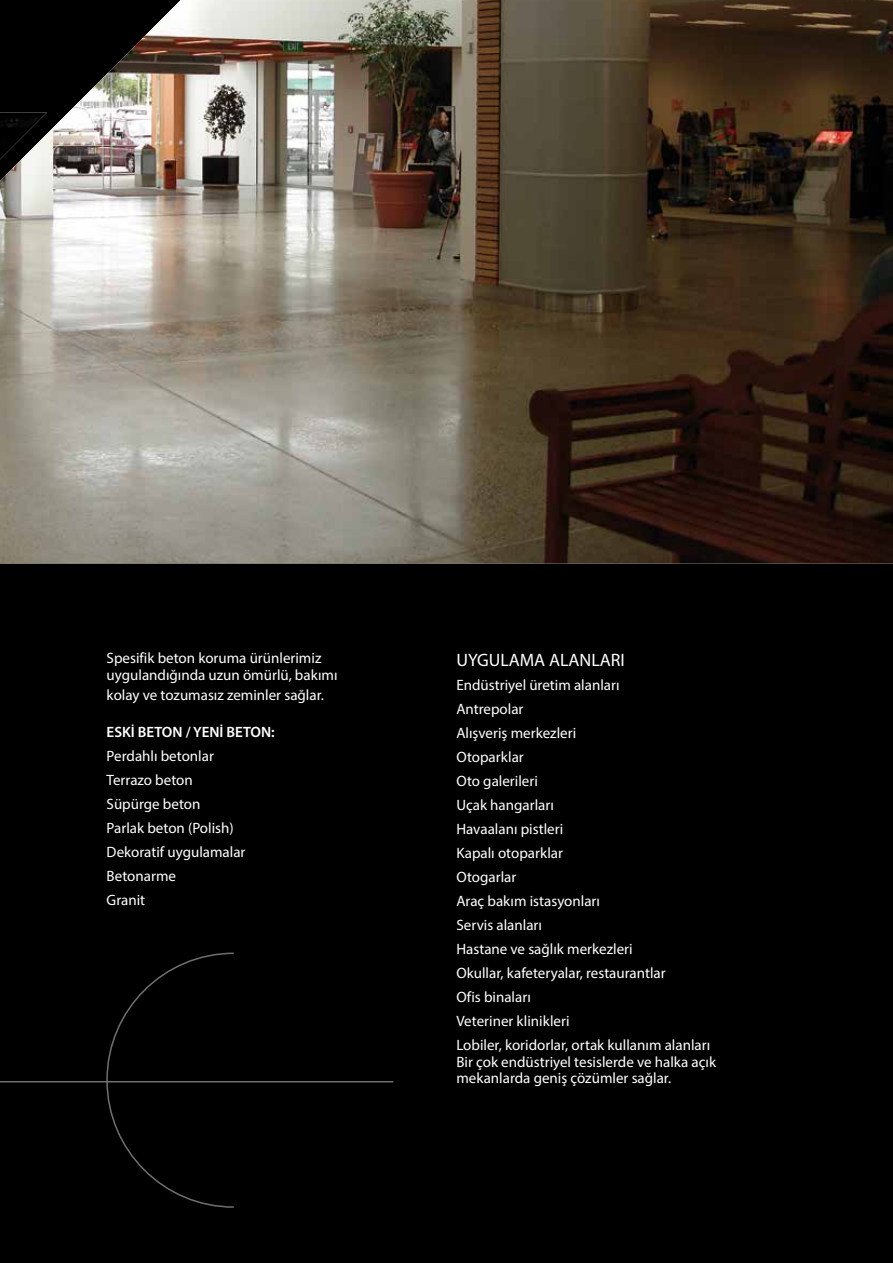
<style>
.page{position:relative;width:893px;height:1263px;background:#000}
.page>*{position:absolute;margin:0;border:0;box-sizing:border-box;transform-origin:0 0}
.t1{font:18px "Myriad Pro";color:#fff}
.t2{font:15px/24px "Myriad Pro";color:#fff}
.t3{font:600 15px "Myriad Pro";color:#fff}
</style>
<div class="page">
<img style="left:0;top:0;width:893px;height:563px">
<hr style="left:0;top:1081px;width:393px;height:1px;background:#707172">
<svg style="left:106px;top:952px;width:129px;height:256px"></svg>
<p class="t2" style="left:107px;top:649px;width:232px;line-height:17px">Spesifik beton koruma ürünlerimiz uygulandığında uzun ömürlü, bakımı</p>
<p class="t2" style="left:107px;top:683px;width:219px">kolay ve tozumasız zeminler sağlar.</p>
<p class="t3" style="left:107px;top:722px;width:170px">ESKİ BETON / YENİ BETON:</p>
<p class="t2" style="left:107px;top:744px;width:140px">Perdahlı betonlar<br>Terrazo beton<br>Süpürge beton<br>Parlak beton (Polish)<br>Dekoratif uygulamalar<br>Betonarme<br>Granit</p>
<p class="t1" style="left:456px;top:648px;width:170px">UYGULAMA ALANLARI</p>
<p class="t2" style="left:456px;top:672px;width:255px">Endüstriyel üretim alanları<br>Antrepolar<br>Alışveriş merkezleri<br>Otoparklar<br>Oto galerileri<br>Uçak hangarları<br>Havaalanı pistleri<br>Kapalı otoparklar<br>Otogarlar<br>Araç bakım istasyonları<br>Servis alanları<br>Hastane ve sağlık merkezleri<br>Okullar, kafeteryalar, restaurantlar<br>Ofis binaları<br>Veteriner klinikleri<br>Lobiler, koridorlar, ortak kullanım alanları</p>
<p class="t2" style="left:456px;top:1053px;width:261px;line-height:17px">Bir çok endüstriyel tesislerde ve halka açık mekanlarda geniş çözümler sağlar.</p>
</div>
